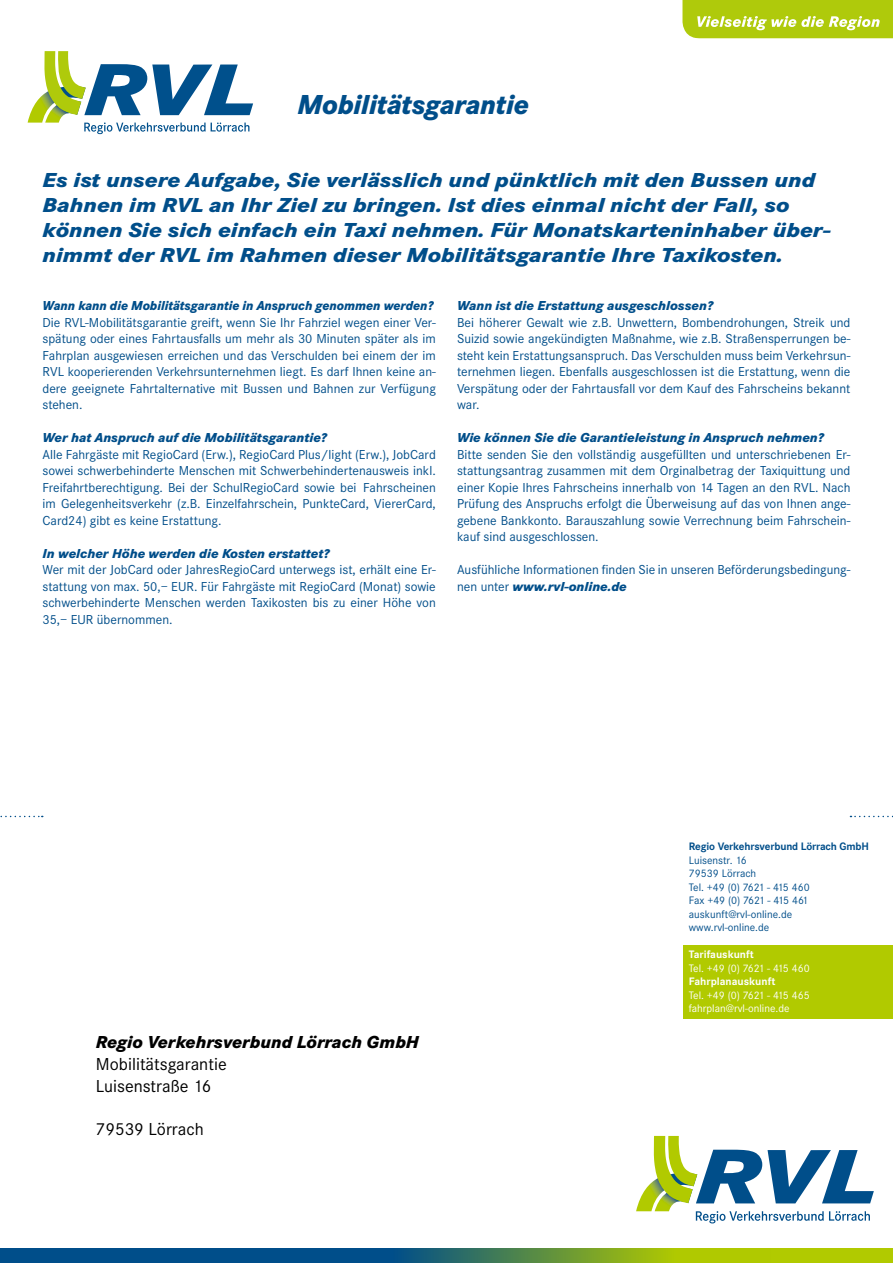
<style>
.page{position:relative;width:893px;height:1263px;background:#fff}
.page>*{position:absolute;margin:0;border:0;box-sizing:border-box;transform-origin:0 0}
.t1{font:italic 800 28.5px "Corporate S";letter-spacing:-.005em;color:#004e8a;scale:.95 1}
.t2{font:italic 800 21px/25.2px "Corporate S";color:#004e8a;scale:1.1 1}
.t3{font:18px/21.6px "Corporate S";color:#000}
.t4{font:italic 800 18px "Corporate S";color:#000}
.t5{font:13.5px/16.5px "Corporate S";color:#004e8a;text-align:justify}
.t6{font:italic 800 13.5px "Corporate S";color:#004e8a}
.t7{font:italic 800 13.5px "Corporate S";color:#004e8a;scale:.93 1}
.t8{font:11.25px/13.5px "Corporate S";color:#004e8a}
.t9{font:11.25px/13.5px "Corporate S";color:#fff}
.t10{font:700 11.25px "Corporate S";letter-spacing:-.01em;color:#004e8a}
.t11{font:700 11.25px "Corporate S";color:#fff}
.t12{font:11.25px "Corporate S";letter-spacing:-.025em;color:#fff}
.s1{font-weight:800;font-style:italic}
</style>
<div class="page">
<div style="left:0;top:1248px;width:893px;height:15px;background:#b1ca00"></div>
<svg style="left:0;top:1248px;width:661px;height:15px;background:#21656f"></svg>
<svg style="left:0;top:816px;width:43px;height:1px"></svg>
<svg style="left:850px;top:816px;width:43px;height:1px"></svg>
<svg style="left:28px;top:51px;width:225px;height:83px"></svg>
<svg style="left:682px;top:0;width:211px;height:38px;background:#b8d028"></svg>
<svg style="left:636px;top:1136px;width:238px;height:87px"></svg>
<div style="left:683px;top:945px;width:210px;height:73px;background:#b1ca00"></div>
<h1 class="t1" style="left:298px;top:87px;width:245px">Mobilitätsgarantie</h1>
<p class="t2" style="left:43px;top:167px;width:718px">Es ist unsere Aufgabe, Sie verlässlich und pünktlich mit den Bussen und Bahnen im RVL an Ihr Ziel zu bringen. Ist dies einmal nicht der Fall, so können Sie sich einfach ein Taxi nehmen. Für Monatskarteninhaber über&shy;nimmt der RVL im Rahmen dieser Mobilitätsgarantie Ihre Taxikosten.</p>
<p class="t7" style="left:43px;top:298px;width:422px">Wann kann die Mobilitätsgarantie in Anspruch genommen werden?</p>
<p class="t5" style="left:43px;top:314px;width:395px">Die RVL-Mobilitätsgarantie greift, wenn Sie Ihr Fahrziel wegen einer Ver&shy;spätung oder eines Fahrtausfalls um mehr als 30 Minuten später als im Fahrplan ausgewiesen erreichen und das Verschulden bei einem der im RVL kooperierenden Verkehrsunternehmen liegt. Es darf Ihnen keine an&shy;dere geeignete Fahrtalternative mit Bussen und Bahnen zur Verfügung stehen.</p>
<p class="t6" style="left:43px;top:430px;width:286px">Wer hat Anspruch auf die Mobilitätsgarantie?</p>
<p class="t5" style="left:43px;top:446px;width:395px">Alle Fahrgäste mit RegioCard (Erw.), RegioCard Plus/light (Erw.), JobCard sowei schwerbehinderte Menschen mit Schwerbehindertenausweis inkl.<br>Freifahrtberechtigung. Bei der SchulRegioCard sowie bei Fahrscheinen im Gelegenheitsverkehr (z.B. Einzelfahrschein, PunkteCard, ViererCard, Card24) gibt es keine Erstattung.</p>
<p class="t6" style="left:43px;top:545px;width:289px">In welcher Höhe werden die Kosten erstattet?</p>
<p class="t5" style="left:43px;top:562px;width:395px">Wer mit der JobCard oder JahresRegioCard unterwegs ist, erhält eine Er&shy;stattung von max. 50,– EUR. Für Fahrgäste mit RegioCard (Monat) sowie schwerbehinderte Menschen werden Taxikosten bis zu einer Höhe von 35,– EUR übernommen.</p>
<p class="t6" style="left:457px;top:298px;width:258px">Wann ist die Erstattung ausgeschlossen?</p>
<p class="t5" style="left:457px;top:314px;width:395px">Bei höherer Gewalt wie z.B. Unwettern, Bombendrohungen, Streik und Suizid sowie angekündigten Maßnahme, wie z.B. Straßensperrungen be&shy;steht kein Erstattungsanspruch. Das Verschulden muss beim Verkehrsun&shy;ternehmen liegen. Ebenfalls ausgeschlossen ist die Erstattung, wenn die Verspätung oder der Fahrtausfall vor dem Kauf des Fahrscheins bekannt war.</p>
<p class="t6" style="left:457px;top:430px;width:368px">Wie können Sie die Garantieleistung in Anspruch nehmen?</p>
<p class="t5" style="left:457px;top:446px;width:395px">Bitte senden Sie den vollständig ausgefüllten und unterschriebenen Er&shy;stattungsantrag zusammen mit dem Orginalbetrag der Taxiquittung und einer Kopie Ihres Fahrscheins innerhalb von 14 Tagen an den RVL. Nach Prüfung des Anspruchs erfolgt die Überweisung auf das von Ihnen ange&shy;gebene Bankkonto. Barauszahlung sowie Verrechnung beim Fahrschein&shy;kauf sind ausgeschlossen.</p>
<p class="t5" style="left:457px;top:562px;width:395px">Ausfühliche Informationen finden Sie in unseren Beförderungsbedingung&shy;nen unter <span class="s1">www.rvl-online.de</span></p>
<h3 class="t4" style="left:96px;top:1031px;width:324px">Regio Verkehrsverbund Lörrach GmbH</h3>
<h3 class="t3" style="left:96px;top:1053px;width:132px">Mobilitätsgarantie<br>Luisenstraße 16</h3>
<h3 class="t3" style="left:96px;top:1118px;width:109px">79539 Lörrach</h3>
<p class="t10" style="left:689px;top:840px;width:182px">Regio Verkehrsverbund Lörrach GmbH</p>
<p class="t8" style="left:689px;top:854px;width:122px">Luisenstr. 16<br>79539 Lörrach<br>Tel. +49 (0) 7621 - 415 460<br>Fax +49 (0) 7621 - 415 461 auskunft@rvl-online.de www.rvl-online.de</p>
<p class="t11" style="left:689px;top:948px;width:66px">Tarifauskunft</p>
<p class="t12" style="left:689px;top:962px;width:122px">Tel. +49 (0) 7621 - 415 460</p>
<p class="t11" style="left:689px;top:975px;width:88px">Fahrplanauskunft</p>
<p class="t9" style="left:689px;top:989px;width:122px">Tel. +49 (0) 7621 - 415 465 fahrplan@rvl-online.de</p>
</div>
